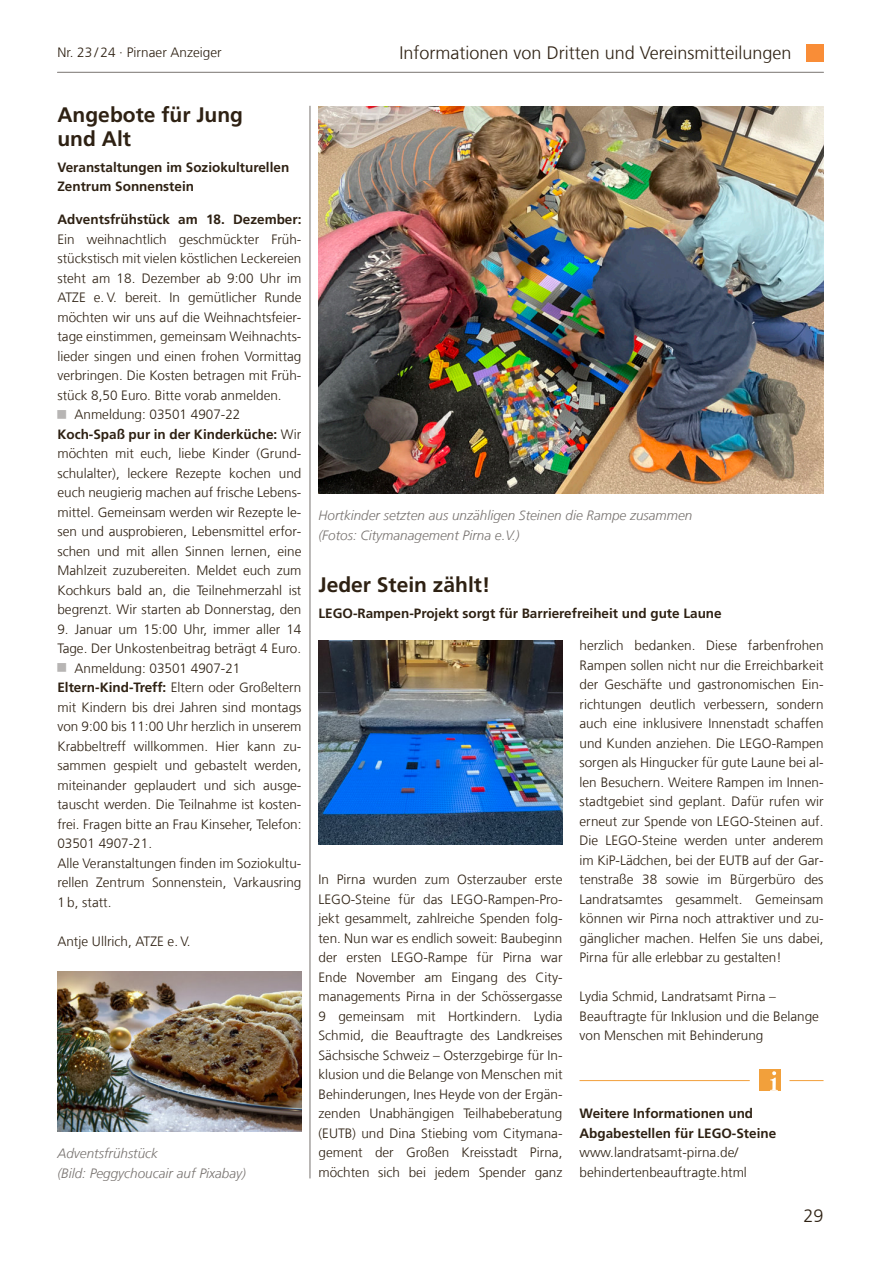
<style>
.page{position:relative;width:881px;height:1263px;background:#fff}
.page>*{position:absolute;margin:0;border:0;box-sizing:border-box;transform-origin:0 0}
.t1{font:700 21px/24px "Frutiger LT Com";color:#2e2113}
.t2{font:300 18px "Frutiger LT Com";color:#2e2113}
.t3{font:300 13.5px/19.5px "Frutiger LT Com";color:#2e2113;text-align:justify}
.t4{font:700 13.5px/19.5px "Frutiger LT Com";color:#2e2113}
.t5{font:italic 300 13.5px/19.5px "Frutiger LT Com";color:#787370}
.s1{font-weight:300}
.s2{font-weight:700}
</style>
<div class="page">
<hr style="left:309px;top:106px;width:1px;height:1072px;background:#787370">
<hr style="left:789px;top:1080px;width:34px;height:1px;background:#f2a03b">
<hr style="left:579px;top:1080px;width:170px;height:1px;background:#f2a03b">
<hr style="left:57px;top:72px;width:766px;height:1px;background:#787370">
<div style="left:806px;top:45px;width:17px;height:17px;background:#f98d37"></div>
<img style="left:57px;top:972px;width:244px;height:159px">
<div style="left:759px;top:1069px;width:21px;height:22px;background:#f2a03b"></div>
<svg style="left:770px;top:1071px;width:7px;height:20px"></svg>
<img style="left:318px;top:106px;width:505px;height:387px">
<img style="left:318px;top:640px;width:244px;height:204px">
<p class="t3" style="left:57px;top:44px;width:166px">Nr. 23 / 24 · Pirnaer Anzeiger</p>
<h2 class="t2" style="left:399px;top:46px;width:393px">Informationen von Dritten und Vereinsmitteilungen</h2>
<h1 class="t1" style="left:57px;top:105px;width:187px">Angebote für Jung und Alt</h1>
<p class="t4" style="left:57px;top:159px;width:233px">Veranstaltungen im Soziokulturellen<br>Zentrum Sonnenstein</p>
<p class="t4" style="left:57px;top:211px;width:245px">Adventsfrühstück am 18. Dezember:</p>
<p class="t3" style="left:57px;top:230px;width:245px">Ein weihnachtlich geschmückter Früh-</p>
<p class="t3" style="left:57px;top:250px;width:245px">stückstisch mit vielen köstlichen Leckereien</p>
<p class="t3" style="left:57px;top:269px;width:245px">steht am 18. Dezember ab 9:00 Uhr im</p>
<p class="t3" style="left:57px;top:289px;width:245px">ATZE e. V. bereit. In gemütlicher Runde</p>
<p class="t3" style="left:57px;top:308px;width:245px">möchten wir uns auf die Weihnachtsfeier-</p>
<p class="t3" style="left:57px;top:328px;width:245px">tage einstimmen, gemeinsam Weihnachts-</p>
<p class="t3" style="left:57px;top:347px;width:245px">lieder singen und einen frohen Vormittag</p>
<p class="t3" style="left:57px;top:367px;width:245px">verbringen. Die Kosten betragen mit Früh-</p>
<p class="t3" style="left:57px;top:386px;width:226px">stück 8,50 Euro. Bitte vorab anmelden.</p>
<p class="t3" style="left:74px;top:406px;width:167px">Anmeldung: 03501 4907-22</p>
<p class="t4" style="left:57px;top:425px;width:245px">Koch-Spaß pur in der Kinderküche: <span class="s1">Wir</span></p>
<p class="t3" style="left:57px;top:445px;width:245px">möchten mit euch, liebe Kinder (Grund-</p>
<p class="t3" style="left:57px;top:464px;width:245px">schulalter), leckere Rezepte kochen und</p>
<p class="t3" style="left:57px;top:484px;width:245px">euch neugierig machen auf frische Lebens-</p>
<p class="t3" style="left:57px;top:503px;width:245px">mittel. Gemeinsam werden wir Rezepte le-</p>
<p class="t3" style="left:57px;top:523px;width:245px">sen und ausprobieren, Lebensmittel erfor-</p>
<p class="t3" style="left:57px;top:542px;width:245px">schen und mit allen Sinnen lernen, eine</p>
<p class="t3" style="left:57px;top:562px;width:245px">Mahlzeit zuzubereiten. Meldet euch zum</p>
<p class="t3" style="left:57px;top:581px;width:245px">Kochkurs bald an, die Teilnehmerzahl ist</p>
<p class="t3" style="left:57px;top:601px;width:245px">begrenzt. Wir starten ab Donnerstag, den</p>
<p class="t3" style="left:57px;top:620px;width:245px">9. Januar um 15:00 Uhr, immer aller 14</p>
<p class="t3" style="left:57px;top:640px;width:245px">Tage. Der Unkostenbeitrag beträgt 4 Euro.</p>
<p class="t3" style="left:74px;top:659px;width:167px">Anmeldung: 03501 4907-21</p>
<p class="t3" style="left:57px;top:679px;width:245px"><span class="s2">Eltern-Kind-Treff:</span> Eltern oder Großeltern</p>
<p class="t3" style="left:57px;top:698px;width:245px">mit Kindern bis drei Jahren sind montags</p>
<p class="t3" style="left:57px;top:718px;width:245px">von 9:00 bis 11:00 Uhr herzlich in unserem</p>
<p class="t3" style="left:57px;top:737px;width:245px">Krabbeltreff willkommen. Hier kann zu-</p>
<p class="t3" style="left:57px;top:757px;width:245px">sammen gespielt und gebastelt werden,</p>
<p class="t3" style="left:57px;top:776px;width:245px">miteinander geplaudert und sich ausge-</p>
<p class="t3" style="left:57px;top:796px;width:245px">tauscht werden. Die Teilnahme ist kosten-</p>
<p class="t3" style="left:57px;top:815px;width:245px">frei. Fragen bitte an Frau Kinseher, Telefon:</p>
<p class="t3" style="left:57px;top:835px;width:96px">03501 4907-21.</p>
<p class="t3" style="left:57px;top:854px;width:245px">Alle Veranstaltungen finden im Soziokultu-</p>
<p class="t3" style="left:57px;top:874px;width:245px">rellen Zentrum Sonnenstein, Varkausring</p>
<p class="t3" style="left:57px;top:893px;width:56px">1 b, statt.</p>
<p class="t3" style="left:57px;top:932px;width:135px">Antje Ullrich, ATZE e. V.</p>
<p class="t5" style="left:57px;top:1145px;width:190px">Adventsfrühstück<br>(Bild: Peggychoucair auf Pixabay)</p>
<p class="t5" style="left:318px;top:507px;width:375px">Hortkinder setzten aus unzähligen Steinen die Rampe zusammen (Fotos: Citymanagement Pirna e.V.)</p>
<h1 class="t1" style="left:318px;top:575px;width:173px">Jeder Stein zählt!</h1>
<p class="t4" style="left:318px;top:605px;width:404px">LEGO-Rampen-Projekt sorgt für Barrierefreiheit und gute Laune</p>
<p class="t3" style="left:318px;top:871px;width:245px">In Pirna wurden zum Osterzauber erste LEGO-Steine für das LEGO-Rampen-Pro&shy;jekt gesammelt, zahlreiche Spenden folg&shy;ten. Nun war es endlich soweit: Baubeginn der ersten LEGO-Rampe für Pirna war Ende November am Eingang des City&shy;managements Pirna in der Schössergasse 9 gemeinsam mit Hortkindern. Lydia Schmid, die Beauftragte des Landkreises Sächsische Schweiz – Osterzgebirge für In&shy;klusion und die Belange von Menschen mit Behinderungen, Ines Heyde von der Ergän&shy;zenden Unabhängigen Teilhabeberatung (EUTB) und Dina Stiebing vom Citymana&shy;gement der Großen Kreisstadt Pirna, möchten sich bei jedem Spender ganz</p>
<p class="t3" style="left:579px;top:637px;width:245px">herzlich bedanken. Diese farbenfrohen Rampen sollen nicht nur die Erreichbarkeit der Geschäfte und gastronomischen Ein&shy;richtungen deutlich verbessern, sondern auch eine inklusivere Innenstadt schaffen und Kunden anziehen. Die LEGO-Rampen sorgen als Hingucker für gute Laune bei al&shy;len Besuchern. Weitere Rampen im Innen&shy;stadtgebiet sind geplant. Dafür rufen wir erneut zur Spende von LEGO-Steinen auf.<br>Die LEGO-Steine werden unter anderem im KiP-Lädchen, bei der EUTB auf der Gar&shy;tenstraße 38 sowie im Bürgerbüro des Landratsamtes gesammelt. Gemeinsam können wir Pirna noch attraktiver und zu&shy;gänglicher machen. Helfen Sie uns dabei, Pirna für alle erlebbar zu gestalten!</p>
<p class="t3" style="left:579px;top:988px;width:241px;text-align:left">Lydia Schmid, Landratsamt Pirna –<br>Beauftragte für Inklusion und die Belange von Menschen mit Behinderung</p>
<p class="t4" style="left:579px;top:1105px;width:198px">Weitere Informationen und<br>Abgabestellen für LEGO-Steine</p>
<p class="t3" style="left:579px;top:1144px;width:169px">www.landratsamt-pirna.de/ behindertenbeauftragte.html</p>
<h2 class="t2" style="left:803px;top:1209px;width:22px">29</h2>
</div>
